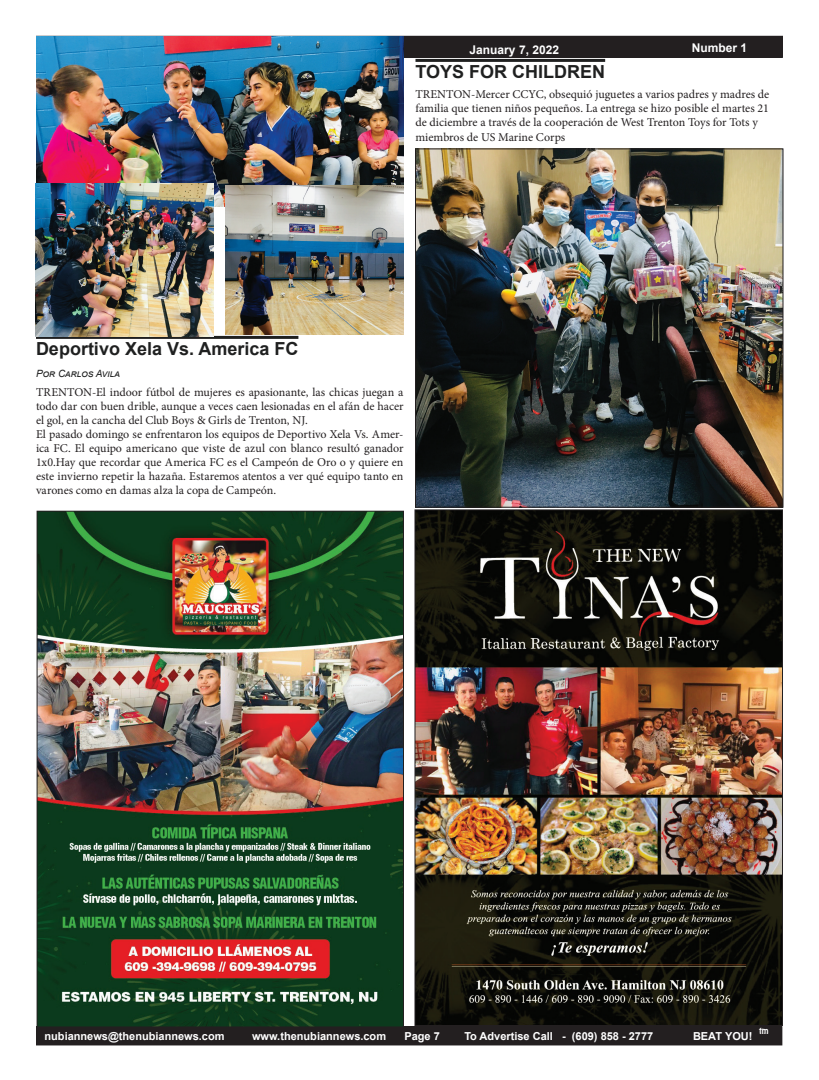
<style>
.page{position:relative;width:819px;height:1080px;background:#fff}
.page>*{position:absolute;margin:0;border:0;box-sizing:border-box;transform-origin:0 0}
.t1{font:700 18px "Arial";color:#1f2020}
.t2{font:12px/14px "Minion Pro";color:#231f20}
.t3{font:700 12px "Arial";color:#fff}
.t4{font:700 11px "Arial";color:#fff}
.t5{font:italic 10px "Arial";color:#1f2020}
.t6{font:8px "Hobo Std";color:#fff}
</style>
<div class="page">
<div style="left:36px;top:36px;width:746px;height:21px;background:#231f20"></div>
<div style="left:36px;top:36px;width:747px;height:22px;border:1px solid #231f20"></div>
<div style="left:36px;top:1027px;width:746px;height:18px;background:#231f20"></div>
<div style="left:36px;top:1026px;width:746px;height:19px;border:1px solid #231f20"></div>
<img style="left:416px;top:511px;width:365px;height:513px">
<img style="left:39px;top:513px;width:363px;height:512px">
<hr style="left:36px;top:336px;width:262px;height:3px;background:#1f2020">
<img style="left:36px;top:36px;width:367px;height:171px">
<img style="left:35px;top:184px;width:179px;height:153px">
<img style="left:226px;top:185px;width:178px;height:150px">
<hr style="left:416px;top:59px;width:189px;height:3px;background:#1f2020">
<img style="left:417px;top:150px;width:365px;height:356px">
<div style="left:415px;top:148px;width:369px;height:360px;border:1px solid #231f20"></div>
<p class="t3" style="left:470px;top:41px;width:91px">January 7, 2022</p>
<p class="t3" style="left:692px;top:39px;width:57px">Number 1</p>
<h1 class="t1" style="left:416px;top:59px;width:191px">TOYS FOR CHILDREN</h1>
<p class="t2" style="left:416px;top:87px;width:355px;line-height:14.4px">TRENTON-Mercer CCYC, obsequió juguetes a varios padres y madres de familia que tienen niños pequeños. La entrega se hizo posible el martes 21 de diciembre a través de la cooperación de West Trenton Toys for Tots y miembros de US Marine Corps</p>
<h1 class="t1" style="left:36px;top:336px;width:264px">Deportivo Xela Vs. America FC</h1>
<p class="t5" style="left:36px;top:367px;width:86px">Por Carlos Avila</p>
<p class="t2" style="left:36px;top:385px;width:369px">TRENTON-El indoor fútbol de mujeres es apasionante, las chicas juegan a todo dar con buen drible, aunque a veces caen lesionadas en el afán de hacer el gol, en la cancha del Club Boys &amp; Girls de Trenton, NJ.<br>El pasado domingo se enfrentaron los equipos de Deportivo Xela Vs. Amer&shy;ica FC. El equipo americano que viste de azul con blanco resultó ganador 1x0.Hay que recordar que America FC es el Campeón de Oro o y quiere en este invierno repetir la hazaña. Estaremos atentos a ver qué equipo tanto en varones como en damas alza la copa de Campeón.</p>
<p class="t6" style="left:759px;top:1026px;width:11px">tm</p>
<p class="t4" style="left:45px;top:1029px;width:182px">nubiannews@thenubiannews.com</p>
<p class="t4" style="left:252px;top:1029px;width:136px">www.thenubiannews.com</p>
<p class="t4" style="left:404px;top:1029px;width:37px">Page 7</p>
<p class="t4" style="left:464px;top:1029px;width:190px">To Advertise Call - (609) 858 - 2777</p>
<p class="t4" style="left:693px;top:1029px;width:61px">BEAT YOU!</p>
</div>
